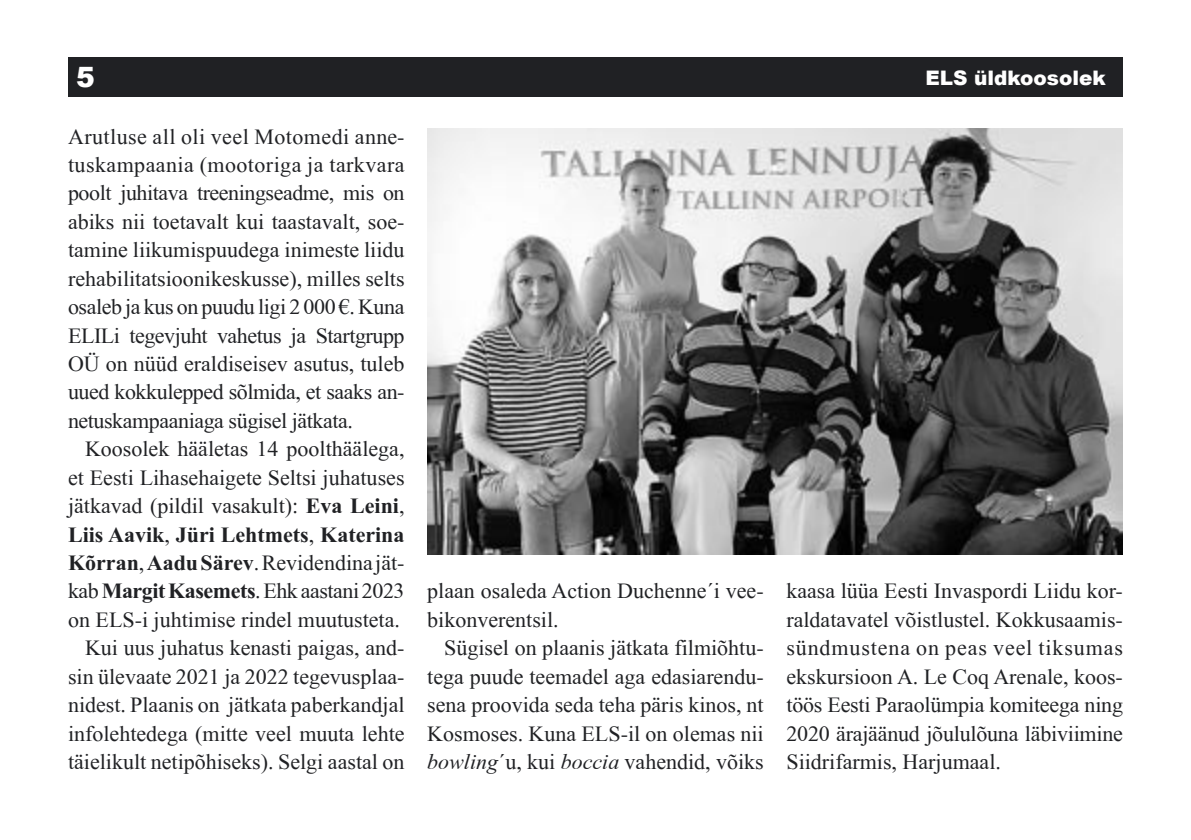
<style>
.page{position:relative;width:1191px;height:840px;background:#fff}
.page>*{position:absolute;margin:0;border:0;box-sizing:border-box;transform-origin:0 0}
.t1{font:900 28px "Arial";color:#fff}
.t2{font:22px/28.4px "EE Times New Roman";color:#202124;text-align:justify}
.t3{font:900 20px "Arial";color:#fff}
.s1{font-family:"Times New Roman"}
.s2{font-weight:700}
.s3{font-style:italic}
</style>
<div class="page">
<div style="left:68px;top:57px;width:1055px;height:39px;background:#202124"></div>
<img style="left:427px;top:128px;width:696px;height:426px">
<p class="t1" style="left:76px;top:57px;width:20px">5</p>
<p class="t3" style="left:925px;top:63px;width:182px">ELS üldkoosolek</p>
<p class="t2" style="left:68px;top:122px;width:338px">Arutluse all oli veel Motomedi anne&shy;tuskampaania (mootoriga ja tarkvara poolt juhitava treeningseadme, mis on abiks nii toetavalt kui taastavalt, soe&shy;tamine liikumispuudega inimeste liidu rehabilitatsioonikeskusse), milles selts osaleb ja kus on puudu ligi 2 000 <span class="s1">€</span>. Kuna ELILi tegevjuht vahetus ja Startgrupp OÜ on nüüd eraldiseisev asutus, tuleb uued kokkulepped sõlmida, et saaks an&shy;netuskampaaniaga sügisel jätkata.</p>
<p class="t2" style="left:68px;top:434px;width:338px;text-align:right">Koosolek hääletas 14 poolthäälega, et Eesti Lihasehaigete Seltsi juhatuses jätkavad (pildil vasakult): <span class="s2">Eva Leini</span>, <span class="s2">Liis Aavik</span>, <span class="s2">Jüri Lehtmets</span>, <span class="s2">Katerina Kõrran</span>, <span class="s2">Aadu Särev</span>. Revidendina jät&shy;kab <span class="s2">Margit Kasemets</span>. Ehk aastani 2023 on ELS-i juhtimise rindel muutusteta.<br>Kui uus juhatus kenasti paigas, and&shy;sin ülevaate 2021 ja 2022 tegevusplaa&shy;nidest. Plaanis on jätkata paberkandjal infolehtedega (mitte veel muuta lehte täielikult netipõhiseks). Selgi aastal on</p>
<p class="t2" style="left:427px;top:576px;width:338px">plaan osaleda Action Duchenne´i vee&shy;bikonverentsil.</p>
<p class="t2" style="left:427px;top:633px;width:338px;text-indent:17px">Sügisel on plaanis jätkata filmiõhtu&shy;tega puude teemadel aga edasiarendu&shy;sena proovida seda teha päris kinos, nt Kosmoses. Kuna ELS-il on olemas nii <span class="s3">bowling</span>´u, kui <span class="s3">boccia</span> vahendid, võiks</p>
<p class="t2" style="left:786px;top:576px;width:338px">kaasa lüüa Eesti Invaspordi Liidu kor&shy;raldatavatel võistlustel. Kokkusaamis&shy;sündmustena on peas veel tiksumas ekskursioon A. Le Coq Arenale, koos&shy;töös Eesti Paraolümpia komiteega ning 2020 ärajäänud jõululõuna läbiviimine Siidrifarmis, Harjumaal.</p>
</div>
